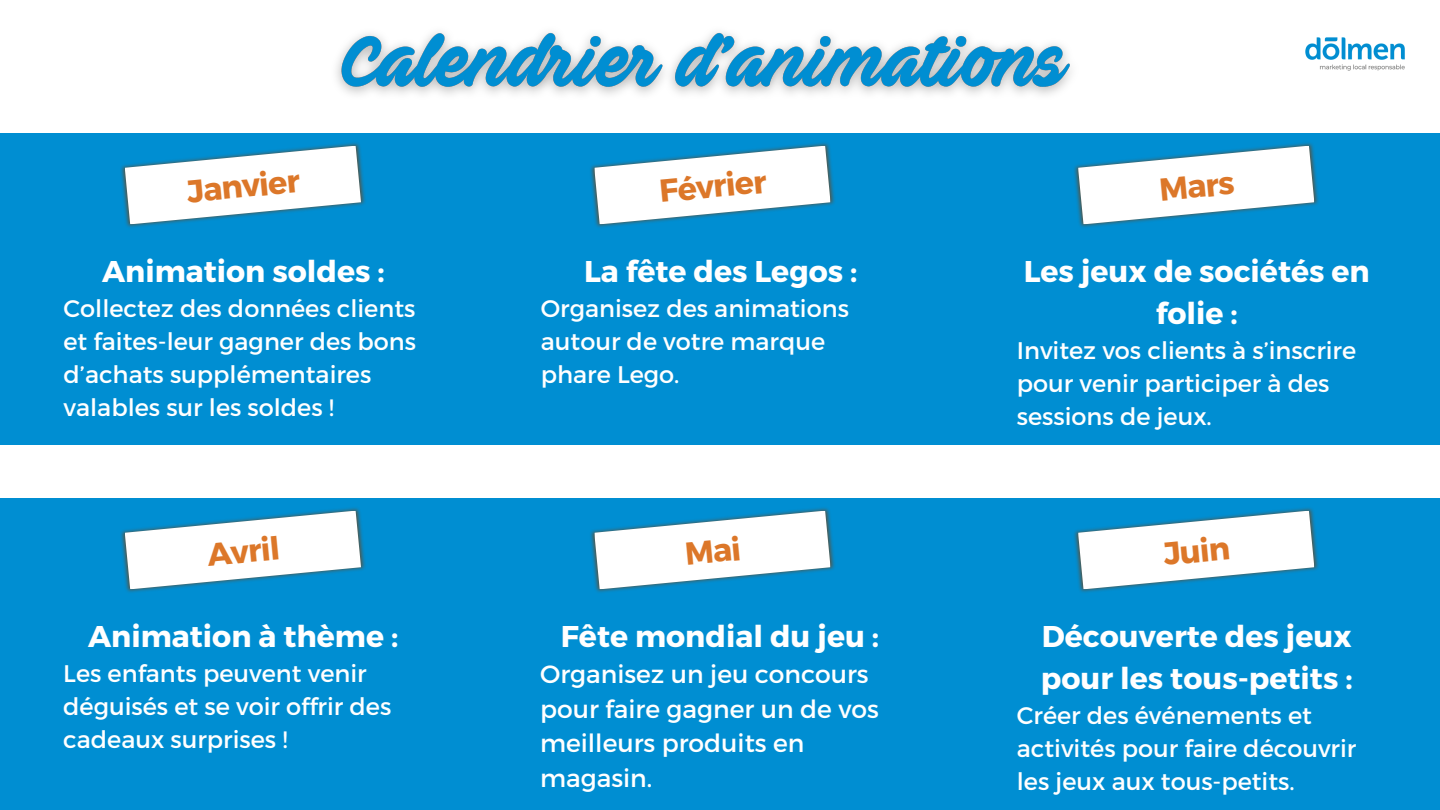
<style>
.page{position:relative;width:1440px;height:810px;background:#fff}
.page>*{position:absolute;margin:0;border:0;box-sizing:border-box;transform-origin:0 0}
.t1{font:700 31.8px "Montserrat";color:#dc7729}
.t2{font:700 30px/42px "Montserrat";color:#fff;text-align:center}
.t3{font:25px/34.5px "Montserrat";color:#fff}
.t4{font:24px/33px "Montserrat";color:#fff}
</style>
<div class="page">
<div style="left:0;top:498px;width:1440px;height:312px;background:#008ed2"></div>
<div style="left:0;top:133px;width:1440px;height:312px;background:#008ed2"></div>
<img style="left:121px;top:143px;width:244px;height:85px">
<svg style="left:125px;top:146px;width:236px;height:78px"></svg>
<img style="left:590px;top:143px;width:245px;height:85px">
<svg style="left:594px;top:146px;width:237px;height:78px"></svg>
<img style="left:1074px;top:143px;width:245px;height:85px">
<svg style="left:1078px;top:146px;width:236px;height:78px"></svg>
<img style="left:121px;top:508px;width:244px;height:85px">
<svg style="left:125px;top:511px;width:236px;height:78px"></svg>
<img style="left:590px;top:508px;width:245px;height:85px">
<img style="left:1074px;top:508px;width:245px;height:85px">
<svg style="left:1078px;top:511px;width:236px;height:78px"></svg>
<img style="left:1305px;top:37px;width:100px;height:34px">
<img style="left:336px;top:32px;width:735px;height:63px">
<svg style="left:594px;top:511px;width:237px;height:78px"></svg>
<p class="t1" style="left:185px;top:170px;width:115px;rotate:-5deg">Janvier</p>
<p class="t2" style="left:102px;top:249px;width:284px">Animation soldes :</p>
<p class="t4" style="left:64px;top:291px;width:354px">Collectez des données clients et faites-leur gagner des bons d’achats supplémentaires valables sur les soldes !</p>
<p class="t1" style="left:658px;top:170px;width:109px;rotate:-5deg">Février</p>
<h2 class="t1" style="left:1158px;top:169px;width:77px;rotate:-5deg">Mars</h2>
<p class="t2" style="left:584px;top:249px;width:275px">La fête des Legos :</p>
<h2 class="t4" style="left:541px;top:291px;width:310px">Organisez des animations autour de votre marque phare Lego.</h2>
<p class="t2" style="left:1024px;top:249px;width:347px">Les jeux de sociétés en folie :</p>
<p class="t4" style="left:1017px;top:333px;width:341px">Invitez vos clients à s’inscrire pour venir participer à des sessions de jeux.</p>
<p class="t1" style="left:206px;top:534px;width:74px;rotate:-5deg">Avril</p>
<p class="t1" style="left:1162px;top:533px;width:68px;rotate:-5deg">Juin</p>
<p class="t2" style="left:88px;top:614px;width:312px">Animation à thème :</p>
<h2 class="t4" style="left:63px;top:656px;width:330px">Les enfants peuvent venir déguisés et se voir offrir des cadeaux surprises !</h2>
<p class="t2" style="left:561px;top:614px;width:320px">Fête mondial du jeu :</p>
<p class="t3" style="left:540px;top:656px;width:340px">Organisez un jeu concours pour faire gagner un de vos meilleurs produits en magasin.</p>
<p class="t2" style="left:1041px;top:614px;width:313px;text-align:left">Découverte des jeux pour les tous-petits :</p>
<h2 class="t4" style="left:1017px;top:698px;width:341px">Créer des événements et activités pour faire découvrir les jeux aux tous-petits.</h2>
</div>
